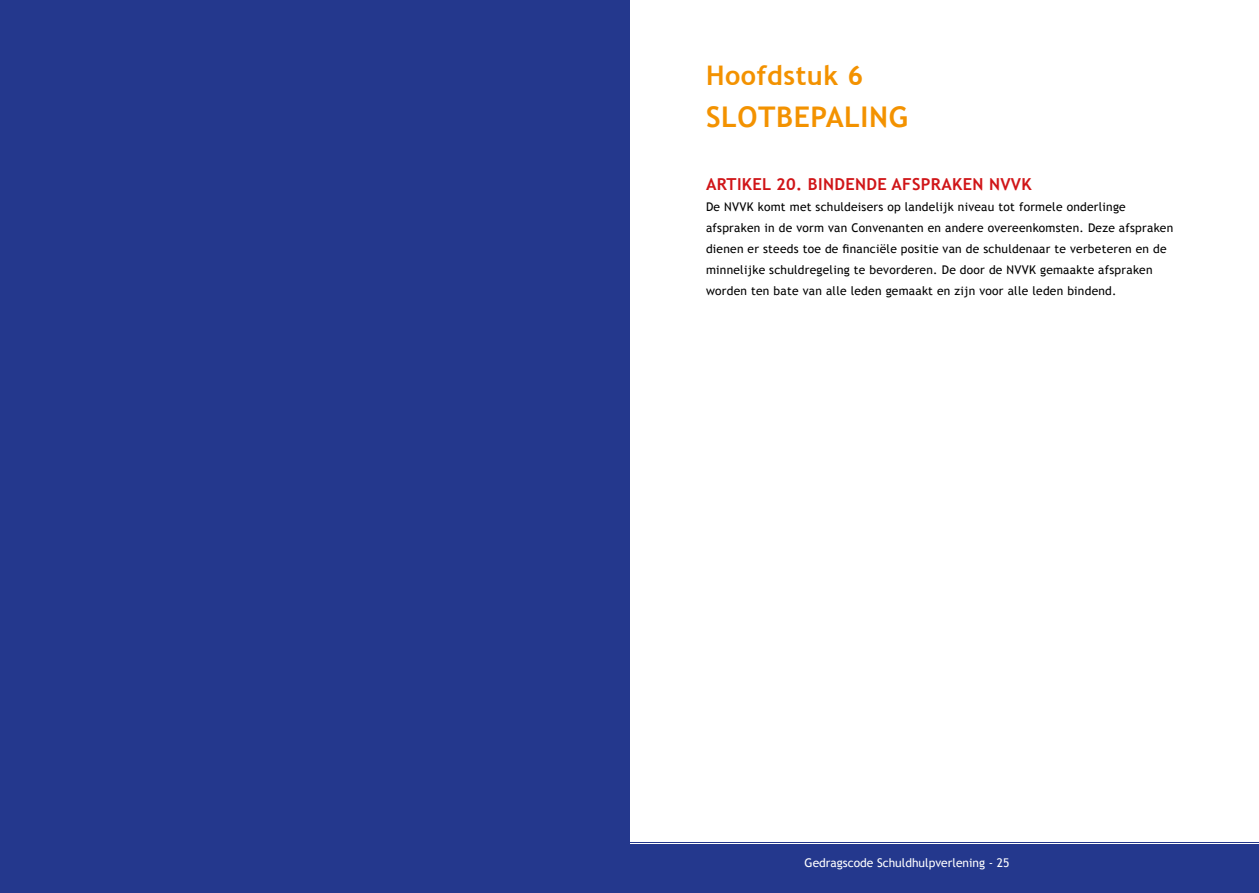
<style>
.page{position:relative;width:1259px;height:893px;background:#fff}
.page>*{position:absolute;margin:0;border:0;box-sizing:border-box;transform-origin:0 0}
.t1{font:700 28.5px "Trebuchet MS";letter-spacing:.02em;color:#f39200}
.t2{font:700 27px "Trebuchet MS";letter-spacing:.02em;color:#f39200}
.t3{font:700 16.5px "Trebuchet MS";letter-spacing:.02em;color:#d01518}
.t4{font:12px/21px "Trebuchet MS";letter-spacing:.02em;color:#000}
.t5{font:12px "Trebuchet MS";color:#fff}
</style>
<div class="page">
<div style="left:629px;top:844px;width:630px;height:49px;background:#24388d"></div>
<hr style="left:629px;top:842px;width:630px;height:1px;background:#24388d">
<div style="left:0;top:0;width:629px;height:893px;background:#24388d"></div>
<h2 class="t2" style="left:706px;top:58px;width:159px">Hoofdstuk 6</h2>
<h1 class="t1" style="left:706px;top:99px;width:203px">SLOTBEPALING</h1>
<h3 class="t3" style="left:706px;top:174px;width:327px">ARTIKEL 20. BINDENDE AFSPRAKEN NVVK</h3>
<p class="t4" style="left:706px;top:196px;width:469px">De NVVK komt met schuldeisers op landelijk niveau tot formele onderlinge afspraken in de vorm van Convenanten en andere overeenkomsten. Deze afspraken dienen er steeds toe de financiële positie van de schuldenaar te verbeteren en de minnelijke schuldregeling te bevorderen. De door de NVVK gemaakte afspraken worden ten bate van alle leden gemaakt en zijn voor alle leden bindend.</p>
<p class="t5" style="left:804px;top:855px;width:206px">Gedragscode Schuldhulpverlening - 25</p>
</div>
